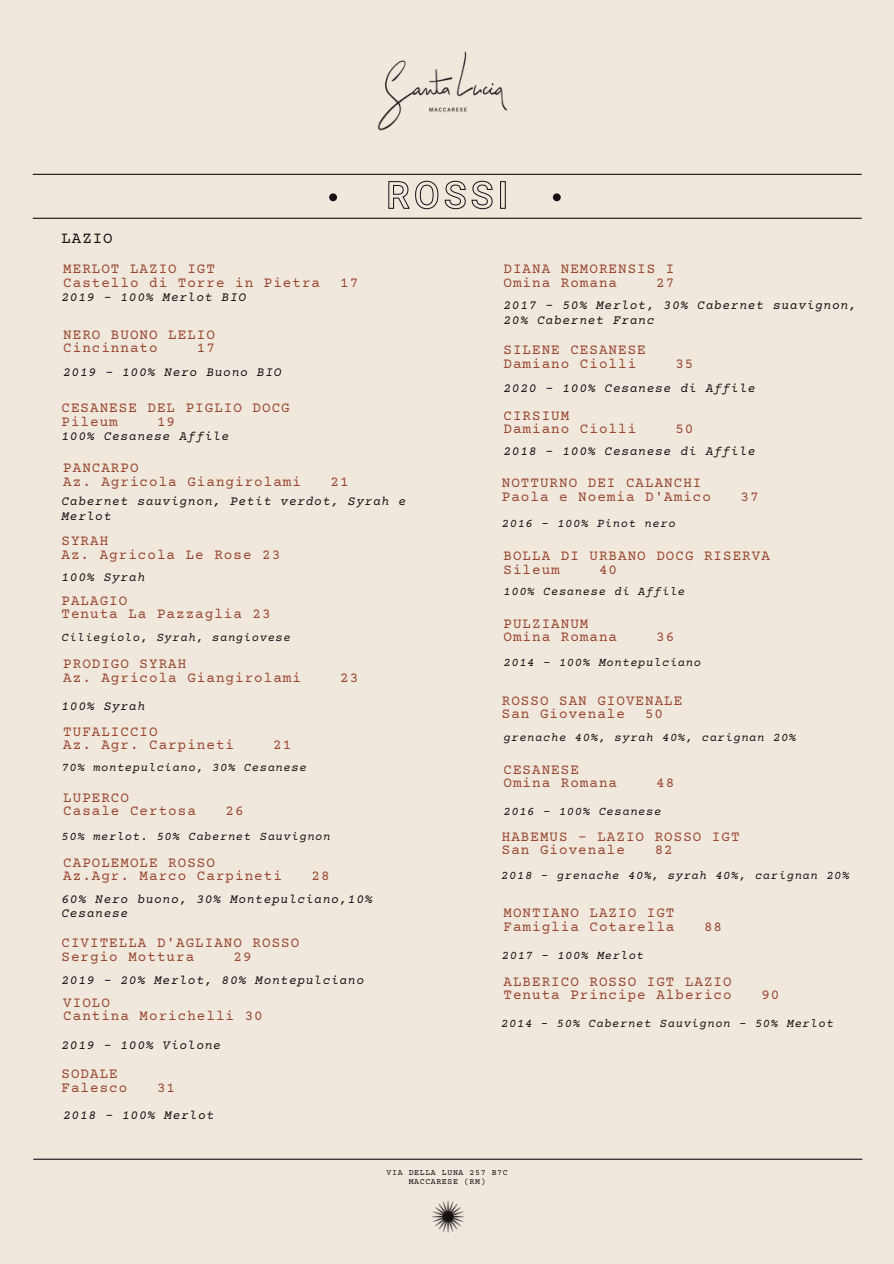
<style>
.page{position:relative;width:894px;height:1264px;background:#fff}
.page>*{position:absolute;margin:0;border:0;box-sizing:border-box;transform-origin:0 0}
.t1{font:15.75px "Courier Prime";letter-spacing:.06em;color:#161112}
.t2{font:14.25px "Courier Prime";letter-spacing:.07em;color:#994830}
.t3{font:italic 12.75px/14.9px "Courier Prime";letter-spacing:.06em;color:#161112}
.t4{font:italic 12px "Courier Prime";letter-spacing:.06em;color:#161112}
.t5{font:8.25px "Courier Prime";letter-spacing:.07em;color:#161112}
</style>
<div class="page">
<div style="left:0;top:0;width:893px;height:1263px;background:#f1e8dd"></div>
<svg style="left:388px;top:180px;width:118px;height:29px"></svg>
<img style="left:377px;top:51px;width:131px;height:80px">
<hr style="left:33px;top:174px;width:828px;height:1px;background:#161112">
<hr style="left:33px;top:218px;width:828px;height:1px;background:#161112">
<hr style="left:34px;top:1158px;width:827px;height:1px;background:#161112">
<div style="left:552px;top:193px;width:8px;height:8px;background:#161112;border-radius:50%"></div>
<div style="left:329px;top:193px;width:8px;height:8px;background:#161112;border-radius:50%"></div>
<img style="left:432px;top:1200px;width:32px;height:33px">
<p class="t1" style="left:61px;top:230px;width:53px">LAZIO</p>
<p class="t2" style="left:63px;top:262px;width:153px">MERLOT LAZIO IGT</p>
<p class="t2" style="left:63px;top:275px;width:258px">Castello di Torre in Pietra</p>
<p class="t2" style="left:340px;top:275px;width:20px">17</p>
<p class="t3" style="left:61px;top:291px;width:186px">2019 - 100% Merlot BIO</p>
<p class="t2" style="left:63px;top:327px;width:153px">NERO BUONO LELIO</p>
<p class="t2" style="left:63px;top:341px;width:96px">Cincinnato</p>
<p class="t2" style="left:197px;top:341px;width:20px">17</p>
<p class="t3" style="left:63px;top:366px;width:220px">2019 - 100% Nero Buono BIO</p>
<p class="t2" style="left:61px;top:401px;width:230px">CESANESE DEL PIGLIO DOCG</p>
<p class="t2" style="left:61px;top:414px;width:58px">Pileum</p>
<p class="t2" style="left:157px;top:414px;width:20px">19</p>
<p class="t3" style="left:61px;top:430px;width:169px">100% Cesanese Affile</p>
<p class="t2" style="left:63px;top:461px;width:77px">PANCARPO</p>
<p class="t2" style="left:63px;top:475px;width:239px">Az. Agricola Giangirolami</p>
<p class="t2" style="left:330px;top:475px;width:20px">21</p>
<p class="t3" style="left:61px;top:495px;width:346px">Cabernet sauvignon, Petit verdot, Syrah e<br>Merlot</p>
<p class="t2" style="left:61px;top:534px;width:48px">SYRAH</p>
<p class="t2" style="left:61px;top:547px;width:220px">Az. Agricola Le Rose 23</p>
<p class="t3" style="left:61px;top:570px;width:85px">100% Syrah</p>
<p class="t2" style="left:61px;top:593px;width:67px">PALAGIO</p>
<p class="t2" style="left:61px;top:607px;width:210px">Tenuta La Pazzaglia 23</p>
<p class="t4" style="left:61px;top:631px;width:231px">Ciliegiolo, Syrah, sangiovese</p>
<p class="t2" style="left:63px;top:657px;width:125px">PRODIGO SYRAH</p>
<p class="t2" style="left:63px;top:671px;width:239px">Az. Agricola Giangirolami</p>
<p class="t2" style="left:340px;top:671px;width:20px">23</p>
<p class="t3" style="left:61px;top:699px;width:85px">100% Syrah</p>
<p class="t2" style="left:63px;top:724px;width:96px">TUFALICCIO</p>
<p class="t2" style="left:63px;top:738px;width:172px">Az. Agr. Carpineti</p>
<p class="t2" style="left:273px;top:738px;width:20px">21</p>
<p class="t4" style="left:61px;top:761px;width:246px">70% montepulciano, 30% Cesanese</p>
<p class="t2" style="left:63px;top:790px;width:67px">LUPERCO</p>
<p class="t2" style="left:63px;top:804px;width:134px">Casale Certosa</p>
<p class="t2" style="left:225px;top:804px;width:20px">26</p>
<p class="t4" style="left:61px;top:830px;width:270px">50% merlot. 50% Cabernet Sauvignon</p>
<p class="t2" style="left:63px;top:855px;width:153px">CAPOLEMOLE ROSSO</p>
<p class="t2" style="left:63px;top:869px;width:220px">Az.Agr. Marco Carpineti</p>
<p class="t2" style="left:311px;top:869px;width:20px">28</p>
<p class="t3" style="left:61px;top:892px;width:312px">60% Nero buono, 30% Montepulciano,10%<br>Cesanese</p>
<p class="t2" style="left:61px;top:935px;width:239px">CIVITELLA D'AGLIANO ROSSO</p>
<p class="t2" style="left:61px;top:949px;width:134px">Sergio Mottura</p>
<p class="t2" style="left:233px;top:949px;width:20px">29</p>
<p class="t3" style="left:61px;top:973px;width:304px">2019 - 20% Merlot, 80% Montepulciano</p>
<p class="t2" style="left:63px;top:995px;width:48px">VIOLO</p>
<p class="t2" style="left:63px;top:1009px;width:201px">Cantina Morichelli 30</p>
<p class="t3" style="left:61px;top:1038px;width:161px">2019 - 100% Violone</p>
<p class="t2" style="left:61px;top:1067px;width:58px">SODALE</p>
<p class="t2" style="left:61px;top:1080px;width:67px">Falesco</p>
<p class="t2" style="left:157px;top:1080px;width:20px">31</p>
<p class="t3" style="left:63px;top:1109px;width:152px">2018 - 100% Merlot</p>
<p class="t2" style="left:503px;top:262px;width:172px">DIANA NEMORENSIS I</p>
<p class="t2" style="left:503px;top:275px;width:115px">Omina Romana</p>
<p class="t2" style="left:656px;top:275px;width:20px">27</p>
<p class="t3" style="left:503px;top:298px;width:354px">2017 - 50% Merlot, 30% Cabernet suavignon,<br>20% Cabernet Franc</p>
<p class="t2" style="left:503px;top:343px;width:144px">SILENE CESANESE</p>
<p class="t2" style="left:503px;top:357px;width:134px">Damiano Ciolli</p>
<p class="t2" style="left:675px;top:357px;width:20px">35</p>
<p class="t3" style="left:503px;top:381px;width:253px">2020 - 100% Cesanese di Affile</p>
<p class="t2" style="left:503px;top:409px;width:67px">CIRSIUM</p>
<p class="t2" style="left:503px;top:422px;width:134px">Damiano Ciolli</p>
<p class="t2" style="left:675px;top:422px;width:20px">50</p>
<p class="t3" style="left:503px;top:445px;width:253px">2018 - 100% Cesanese di Affile</p>
<p class="t2" style="left:501px;top:476px;width:201px">NOTTURNO DEI CALANCHI</p>
<p class="t2" style="left:501px;top:489px;width:210px">Paola e Noemia D'Amico</p>
<p class="t2" style="left:740px;top:489px;width:20px">37</p>
<p class="t4" style="left:501px;top:518px;width:175px">2016 - 100% Pinot nero</p>
<p class="t2" style="left:503px;top:549px;width:268px">BOLLA DI URBANO DOCG RISERVA</p>
<p class="t2" style="left:503px;top:562px;width:58px">Sileum</p>
<p class="t2" style="left:599px;top:562px;width:20px">40</p>
<p class="t4" style="left:503px;top:585px;width:183px">100% Cesanese di Affile</p>
<p class="t2" style="left:503px;top:616px;width:86px">PULZIANUM</p>
<p class="t2" style="left:503px;top:630px;width:115px">Omina Romana</p>
<p class="t2" style="left:656px;top:630px;width:20px">36</p>
<p class="t4" style="left:503px;top:656px;width:199px">2014 - 100% Montepulciano</p>
<p class="t2" style="left:501px;top:693px;width:182px">ROSSO SAN GIOVENALE</p>
<p class="t2" style="left:501px;top:707px;width:125px">San Giovenale</p>
<p class="t2" style="left:645px;top:707px;width:20px">50</p>
<p class="t4" style="left:503px;top:731px;width:294px">grenache 40%, syrah 40%, carignan 20%</p>
<p class="t2" style="left:503px;top:762px;width:77px">CESANESE</p>
<p class="t2" style="left:503px;top:776px;width:115px">Omina Romana</p>
<p class="t2" style="left:656px;top:776px;width:20px">48</p>
<p class="t4" style="left:503px;top:805px;width:159px">2016 - 100% Cesanese</p>
<p class="t2" style="left:501px;top:829px;width:239px">HABEMUS - LAZIO ROSSO IGT</p>
<p class="t2" style="left:501px;top:843px;width:125px">San Giovenale</p>
<p class="t2" style="left:654px;top:843px;width:20px">82</p>
<p class="t4" style="left:501px;top:869px;width:349px">2018 - grenache 40%, syrah 40%, carignan 20%</p>
<p class="t2" style="left:503px;top:906px;width:172px">MONTIANO LAZIO IGT</p>
<p class="t2" style="left:503px;top:919px;width:172px">Famiglia Cotarella</p>
<p class="t2" style="left:703px;top:919px;width:20px">88</p>
<p class="t4" style="left:501px;top:949px;width:143px">2017 - 100% Merlot</p>
<p class="t2" style="left:503px;top:974px;width:230px">ALBERICO ROSSO IGT LAZIO</p>
<p class="t2" style="left:503px;top:988px;width:230px">Tenuta Principe Alberico</p>
<p class="t2" style="left:761px;top:988px;width:20px">90</p>
<p class="t4" style="left:501px;top:1017px;width:333px">2014 - 50% Cabernet Sauvignon – 50% Merlot</p>
<p class="t5" style="left:386px;top:1168px;width:123px">VIA DELLA LUNA 257 B7C</p>
<p class="t5" style="left:408px;top:1177px;width:78px">MACCARESE (RM)</p>
</div>
